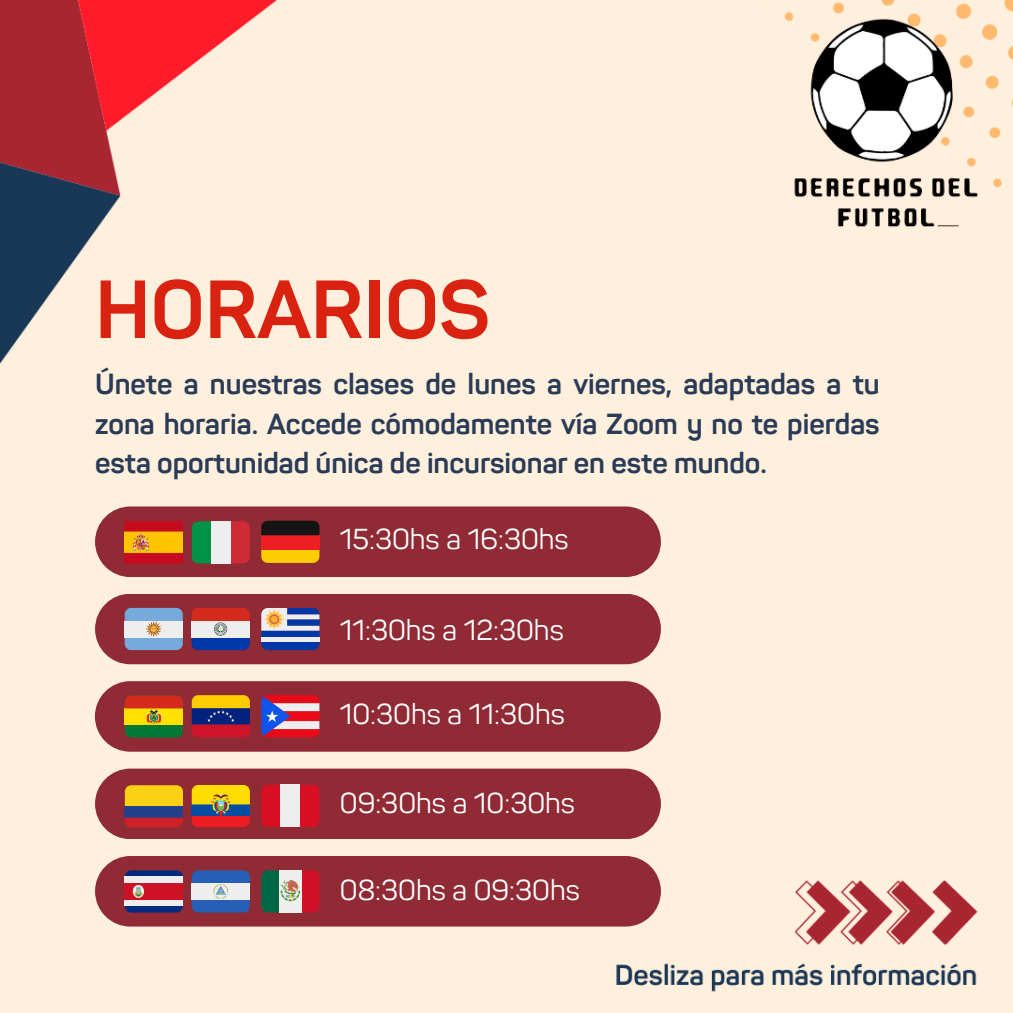
<style>
.page{position:relative;width:1013px;height:1013px;background:#fff}
.page>*{position:absolute;margin:0;border:0;box-sizing:border-box;transform-origin:0 0}
.t1{font:700 81px "Sahar";color:#d92210}
.t2{font:700 28.62px/39.4px "Sahar";color:#293b56;text-align:justify}
.t3{font:28.5px "Sahar";color:#fff}
</style>
<div class="page">
<img style="left:0;top:0;width:1012px;height:1012px">
<div style="left:95px;top:506px;width:566px;height:71px;background:#902a35;border-radius:35px"></div>
<div style="left:95px;top:593px;width:566px;height:71px;background:#902a35;border-radius:35px"></div>
<div style="left:95px;top:681px;width:565px;height:70px;background:#902a35;border-radius:35px"></div>
<div style="left:95px;top:768px;width:566px;height:71px;background:#902a35;border-radius:35px"></div>
<div style="left:95px;top:856px;width:566px;height:70px;background:#902a35;border-radius:35px"></div>
<div style="left:192px;top:870px;width:58px;height:42px;background:#265fb5;border-radius:6px"></div>
<div style="left:192px;top:883px;width:58px;height:16px;background:#eee"></div>
<svg style="left:213px;top:884px;width:16px;height:15px"></svg>
<svg style="left:261px;top:870px;width:58px;height:42px"></svg>
<div style="left:125px;top:870px;width:58px;height:42px;background:#002b7f;border-radius:6px"></div>
<div style="left:125px;top:876px;width:58px;height:30px;background:#eee"></div>
<div style="left:125px;top:883px;width:58px;height:16px;background:#ce1225"></div>
<svg style="left:133px;top:885px;width:11px;height:13px"></svg>
<svg style="left:261px;top:784px;width:20px;height:43px"></svg>
<div style="left:281px;top:784px;width:19px;height:43px;background:#eee"></div>
<svg style="left:300px;top:784px;width:19px;height:43px"></svg>
<svg style="left:125px;top:785px;width:58px;height:21px"></svg>
<div style="left:125px;top:806px;width:58px;height:11px;background:#22408c"></div>
<svg style="left:125px;top:817px;width:58px;height:10px"></svg>
<div style="left:192px;top:785px;width:58px;height:42px;background:#ed1c23;border-radius:6px"></div>
<svg style="left:192px;top:785px;width:58px;height:30px"></svg>
<svg style="left:192px;top:695px;width:58px;height:42px"></svg>
<div style="left:125px;top:695px;width:58px;height:42px;background:#007934;border-radius:6px"></div>
<svg style="left:125px;top:695px;width:58px;height:29px"></svg>
<svg style="left:261px;top:695px;width:58px;height:42px"></svg>
<div style="left:125px;top:608px;width:58px;height:42px;background:#75aadb;border-radius:6px"></div>
<div style="left:125px;top:621px;width:58px;height:16px;background:#eee"></div>
<svg style="left:146px;top:621px;width:16px;height:16px"></svg>
<svg style="left:261px;top:608px;width:58px;height:42px"></svg>
<svg style="left:269px;top:614px;width:10px;height:10px"></svg>
<div style="left:271px;top:616px;width:7px;height:7px;background:#ffac33;border-radius:50%"></div>
<svg style="left:230px;top:521px;width:20px;height:42px"></svg>
<svg style="left:192px;top:521px;width:19px;height:42px"></svg>
<div style="left:211px;top:521px;width:19px;height:42px;background:#eee"></div>
<svg style="left:191px;top:608px;width:59px;height:42px"></svg>
<svg style="left:261px;top:550px;width:58px;height:13px"></svg>
<div style="left:261px;top:535px;width:58px;height:15px;background:#ed1f24"></div>
<svg style="left:261px;top:520px;width:58px;height:15px"></svg>
<img style="left:125px;top:521px;width:58px;height:42px">
<h2 class="t1" style="left:95px;top:278px;width:397px">HORARIOS</h2>
<p class="t2" style="left:95px;top:367px;width:786px">Únete a nuestras clases de lunes a viernes, adaptadas a tu zona horaria. Accede cómodamente vía Zoom y no te pierdas esta oportunidad única de incursionar en este mundo.</p>
<p class="t3" style="left:340px;top:527px;width:230px">15:30hs a 16:30hs</p>
<p class="t3" style="left:340px;top:618px;width:225px">11:30hs a 12:30hs</p>
<p class="t3" style="left:340px;top:703px;width:226px">10:30hs a 11:30hs</p>
<p class="t3" style="left:340px;top:791px;width:237px">09:30hs a 10:30hs</p>
<p class="t3" style="left:340px;top:879px;width:241px">08:30hs a 09:30hs</p>
</div>
